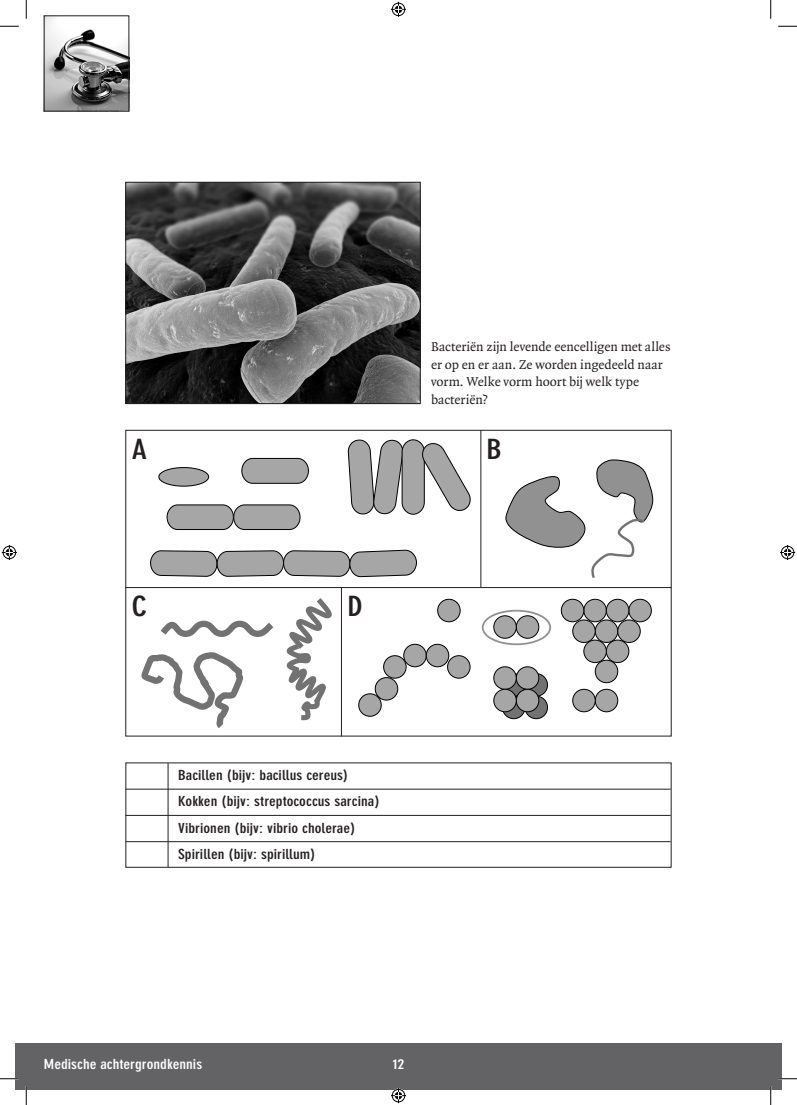
<style>
.page{position:relative;width:797px;height:1105px;background:#fff}
.page>*{position:absolute;margin:0;border:0;box-sizing:border-box;transform-origin:0 0}
.t1{font:700 condensed 27.5px "DIN Neuzeit Grotesk";color:#231f20;scale:1.2 1}
.t2{font:700 condensed 13.75px/26.2px "DIN Neuzeit Grotesk";color:#231f20;scale:1.2 1}
.t3{font:13.75px/17.5px "Quadraat";color:#231f20}
.t4{font:700 condensed 13.75px "DIN Neuzeit Grotesk";color:#fff;scale:1.2 1}
</style>
<div class="page">
<div style="left:16px;top:1043px;width:754px;height:46px;background:#636366"></div>
<div style="left:770px;top:1043px;width:11px;height:46px;background:#636366"></div>
<img style="left:46px;top:18px;width:81px;height:91px">
<div style="left:44px;top:16px;width:85px;height:95px;border:1px solid #231f20"></div>
<hr style="left:125px;top:789px;width:545px;height:1px;background:#231f20">
<hr style="left:125px;top:815px;width:545px;height:1px;background:#231f20">
<hr style="left:125px;top:841px;width:545px;height:1px;background:#231f20">
<div style="left:125px;top:762px;width:546px;height:106px;border:1px solid #231f20"></div>
<hr style="left:168px;top:763px;width:1px;height:104px;background:#231f20">
<img style="left:127px;top:184px;width:291px;height:218px">
<div style="left:125px;top:182px;width:295px;height:222px;border:1px solid #231f20"></div>
<svg style="left:166px;top:504px;width:135px;height:26px;background:#9e9e9e"></svg>
<svg style="left:241px;top:457px;width:68px;height:27px;background:#a1a1a1"></svg>
<svg style="left:348px;top:439px;width:123px;height:76px"></svg>
<div style="left:159px;top:468px;width:50px;height:18px;background:#a6a6a6;border-radius:50%"></div>
<div style="left:158px;top:467px;width:51px;height:20px;border:1px solid #000;border-radius:50%"></div>
<div style="left:437px;top:599px;width:23px;height:23px;background:#a6a6a6;border-radius:50%"></div>
<div style="left:437px;top:599px;width:23px;height:23px;border:1px solid #000;border-radius:50%"></div>
<div style="left:595px;top:689px;width:22px;height:23px;background:#a6a6a6;border-radius:50%"></div>
<div style="left:594px;top:689px;width:24px;height:23px;border:1px solid #000;border-radius:50%"></div>
<div style="left:572px;top:689px;width:23px;height:23px;background:#a6a6a6;border-radius:50%"></div>
<div style="left:572px;top:689px;width:23px;height:23px;border:1px solid #000;border-radius:50%"></div>
<div style="left:404px;top:644px;width:22px;height:23px;background:#a6a6a6;border-radius:50%"></div>
<div style="left:403px;top:644px;width:23px;height:23px;border:1px solid #000;border-radius:50%"></div>
<div style="left:426px;top:644px;width:23px;height:23px;background:#a6a6a6;border-radius:50%"></div>
<div style="left:426px;top:644px;width:23px;height:23px;border:1px solid #000;border-radius:50%"></div>
<div style="left:447px;top:656px;width:23px;height:22px;background:#a6a6a6;border-radius:50%"></div>
<div style="left:447px;top:655px;width:23px;height:24px;border:1px solid #000;border-radius:50%"></div>
<div style="left:516px;top:616px;width:23px;height:22px;background:#a6a6a6;border-radius:50%"></div>
<div style="left:516px;top:615px;width:23px;height:24px;border:1px solid #000;border-radius:50%"></div>
<div style="left:494px;top:616px;width:22px;height:22px;background:#a6a6a6;border-radius:50%"></div>
<div style="left:493px;top:615px;width:23px;height:24px;border:1px solid #000;border-radius:50%"></div>
<div style="left:482px;top:610px;width:69px;height:35px;border:2px solid #919191;border-radius:50%"></div>
<div style="left:584px;top:599px;width:22px;height:23px;background:#a6a6a6;border-radius:50%"></div>
<div style="left:583px;top:599px;width:23px;height:23px;border:1px solid #000;border-radius:50%"></div>
<div style="left:561px;top:599px;width:23px;height:23px;background:#a6a6a6;border-radius:50%"></div>
<div style="left:561px;top:599px;width:23px;height:23px;border:1px solid #000;border-radius:50%"></div>
<div style="left:629px;top:599px;width:22px;height:23px;background:#a6a6a6;border-radius:50%"></div>
<div style="left:628px;top:599px;width:23px;height:23px;border:1px solid #000;border-radius:50%"></div>
<div style="left:606px;top:599px;width:23px;height:23px;background:#a6a6a6;border-radius:50%"></div>
<div style="left:606px;top:599px;width:23px;height:23px;border:1px solid #000;border-radius:50%"></div>
<div style="left:595px;top:620px;width:22px;height:22px;background:#a6a6a6;border-radius:50%"></div>
<div style="left:594px;top:619px;width:24px;height:24px;border:1px solid #000;border-radius:50%"></div>
<div style="left:572px;top:620px;width:23px;height:22px;background:#a6a6a6;border-radius:50%"></div>
<div style="left:572px;top:619px;width:23px;height:24px;border:1px solid #000;border-radius:50%"></div>
<div style="left:617px;top:620px;width:23px;height:22px;background:#a6a6a6;border-radius:50%"></div>
<div style="left:617px;top:619px;width:23px;height:24px;border:1px solid #000;border-radius:50%"></div>
<div style="left:606px;top:640px;width:23px;height:23px;background:#a6a6a6;border-radius:50%"></div>
<div style="left:606px;top:640px;width:23px;height:23px;border:1px solid #000;border-radius:50%"></div>
<div style="left:584px;top:640px;width:22px;height:23px;background:#a6a6a6;border-radius:50%"></div>
<div style="left:583px;top:640px;width:23px;height:23px;border:1px solid #000;border-radius:50%"></div>
<div style="left:595px;top:660px;width:22px;height:23px;background:#a6a6a6;border-radius:50%"></div>
<div style="left:594px;top:660px;width:24px;height:23px;border:1px solid #000;border-radius:50%"></div>
<svg style="left:525px;top:674px;width:22px;height:22px"></svg>
<div style="left:524px;top:673px;width:24px;height:24px;border:1px solid #000;border-radius:50%"></div>
<svg style="left:502px;top:674px;width:23px;height:22px"></svg>
<div style="left:502px;top:673px;width:23px;height:24px;border:1px solid #000;border-radius:50%"></div>
<svg style="left:525px;top:696px;width:22px;height:23px"></svg>
<div style="left:524px;top:696px;width:24px;height:23px;border:1px solid #000;border-radius:50%"></div>
<svg style="left:502px;top:696px;width:23px;height:23px"></svg>
<div style="left:502px;top:696px;width:23px;height:23px;border:1px solid #000;border-radius:50%"></div>
<div style="left:516px;top:667px;width:23px;height:22px;background:#a6a6a6;border-radius:50%"></div>
<div style="left:516px;top:666px;width:23px;height:24px;border:1px solid #000;border-radius:50%"></div>
<div style="left:494px;top:667px;width:22px;height:22px;background:#a6a6a6;border-radius:50%"></div>
<div style="left:493px;top:666px;width:23px;height:24px;border:1px solid #000;border-radius:50%"></div>
<div style="left:516px;top:689px;width:23px;height:23px;background:#a6a6a6;border-radius:50%"></div>
<div style="left:516px;top:689px;width:23px;height:23px;border:1px solid #000;border-radius:50%"></div>
<div style="left:494px;top:689px;width:22px;height:23px;background:#a6a6a6;border-radius:50%"></div>
<div style="left:493px;top:689px;width:23px;height:23px;border:1px solid #000;border-radius:50%"></div>
<svg style="left:505px;top:476px;width:80px;height:72px"></svg>
<svg style="left:591px;top:459px;width:62px;height:119px"></svg>
<svg style="left:139px;top:550px;width:278px;height:184px"></svg>
<div style="left:125px;top:430px;width:546px;height:306px;border:1px solid #231f20"></div>
<hr style="left:125px;top:587px;width:546px;height:1px;background:#231f20">
<hr style="left:480px;top:430px;width:1px;height:158px;background:#231f20">
<hr style="left:341px;top:588px;width:1px;height:148px;background:#231f20">
<svg style="left:0;top:25px;width:19px;height:2px"></svg>
<svg style="left:778px;top:25px;width:19px;height:2px"></svg>
<svg style="left:0;top:1078px;width:18px;height:1px"></svg>
<svg style="left:779px;top:1078px;width:18px;height:1px"></svg>
<svg style="left:25px;top:0;width:2px;height:19px"></svg>
<svg style="left:25px;top:1086px;width:2px;height:19px"></svg>
<svg style="left:770px;top:0;width:1px;height:19px"></svg>
<svg style="left:770px;top:1086px;width:1px;height:19px"></svg>
<svg style="left:391px;top:2px;width:15px;height:15px"></svg>
<svg style="left:391px;top:1088px;width:15px;height:15px"></svg>
<svg style="left:2px;top:545px;width:15px;height:15px"></svg>
<svg style="left:780px;top:545px;width:15px;height:15px"></svg>
<p class="t1" style="left:132px;top:439px;width:14px">A</p>
<p class="t1" style="left:132px;top:596px;width:14px">C</p>
<p class="t1" style="left:347px;top:596px;width:14px">D</p>
<p class="t3" style="left:431px;top:339px;width:241px">Bacteriën zijn levende eencelligen met alles er op en er aan. Ze worden ingedeeld naar vorm. Welke vorm hoort bij welk type bacteriën?</p>
<p class="t1" style="left:486px;top:439px;width:14px">B</p>
<p class="t2" style="left:178px;top:763px;width:169px">Bacillen (bijv: bacillus cereus)<br>Kokken (bijv: streptococcus sarcina)<br>Vibrionen (bijv: vibrio cholerae)<br>Spirillen (bijv: spirillum)</p>
<p class="t4" style="left:44px;top:1059px;width:133px">Medische achtergrondkennis</p>
<p class="t4" style="left:393px;top:1059px;width:11px">12</p>
</div>
